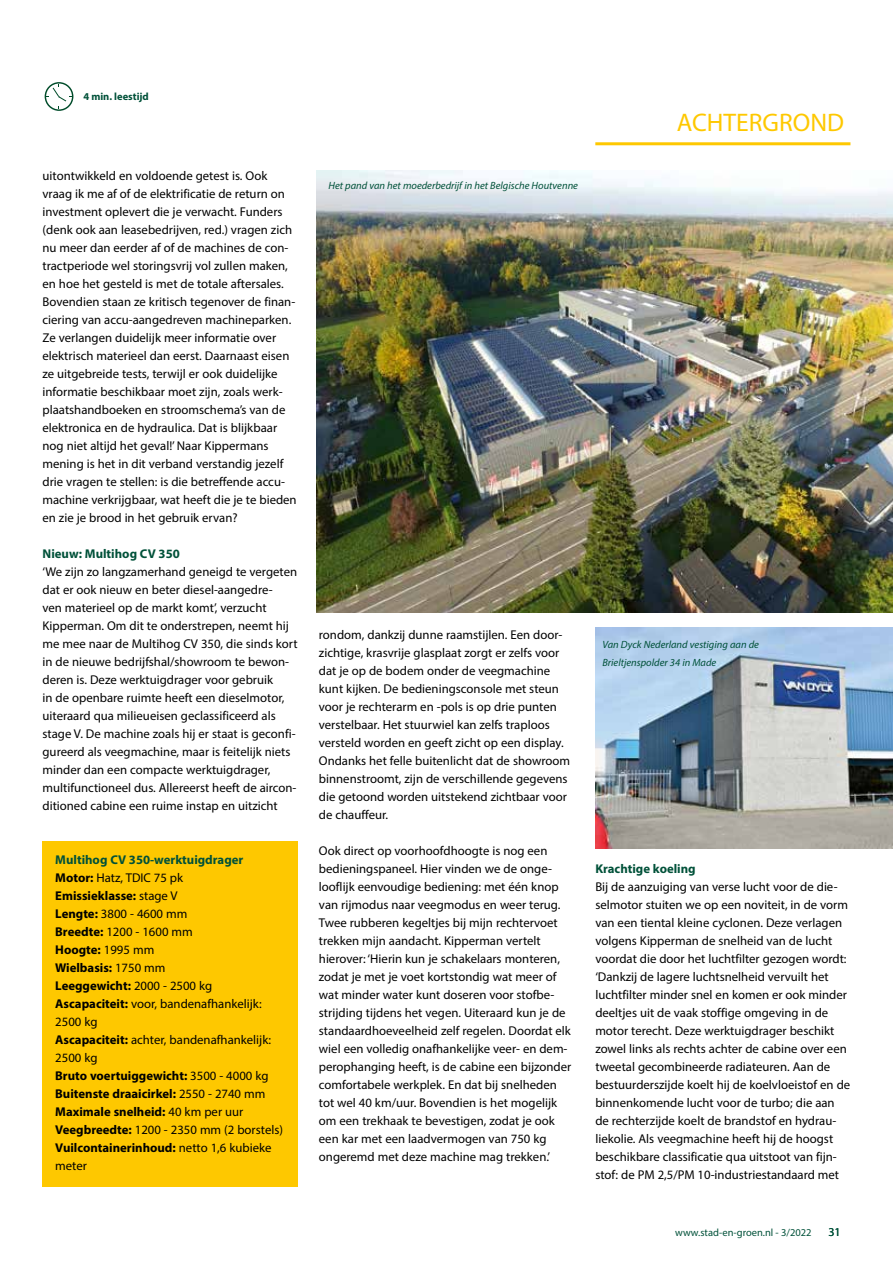
<style>
.page{position:relative;width:893px;height:1263px;background:#fff}
.page>*{position:absolute;margin:0;border:0;box-sizing:border-box;transform-origin:0 0}
.t1{font:25.5px "Myriad Pro";color:#fec800}
.t2{font:12.75px/18px "Myriad Pro";color:#000}
.t3{font:700 12.75px "Myriad Pro";color:#005139}
.t4{font:12px "Myriad Pro";color:#005139}
.t5{font:italic 10.5px/18px "Myriad Pro";color:#005139}
.t6{font:10.5px "Myriad Pro";color:#005139}
.t7{font:700 10.5px "Myriad Pro";color:#005139}
.s1{font-weight:700;color:#005139}
.s2{font-weight:700}
</style>
<div class="page">
<hr style="left:595px;top:142px;width:255px;height:3px;background:#fec800">
<svg style="left:45px;top:82px;width:28px;height:29px"></svg>
<div style="left:43px;top:841px;width:255px;height:345px;background:#fec800"></div>
<img style="left:317px;top:170px;width:576px;height:442px">
<img style="left:595px;top:627px;width:298px;height:221px">
<p class="t7" style="left:83px;top:90px;width:67px">4 min. leestijd</p>
<p class="t2" style="left:43px;top:167px;width:256px">uitontwikkeld en voldoende getest is. Ook vraag ik me af of de elektrificatie de return on investment oplevert die je verwacht. Funders (denk ook aan leasebedrijven, red.) vragen zich nu meer dan eerder af of de machines de con&shy;tractperiode wel storingsvrij vol zullen maken, en hoe het gesteld is met de totale aftersales.<br>Bovendien staan ze kritisch tegenover de finan&shy;ciering van accu-aangedreven machineparken.<br>Ze verlangen duidelijk meer informatie over elektrisch materieel dan eerst. Daarnaast eisen ze uitgebreide tests, terwijl er ook duidelijke informatie beschikbaar moet zijn, zoals werk&shy;plaatshandboeken en stroomschema’s van de elektronica en de hydraulica. Dat is blijkbaar nog niet altijd het geval!’ Naar Kippermans mening is het in dit verband verstandig jezelf drie vragen te stellen: is die betreffende accu&shy;machine verkrijgbaar, wat heeft die je te bieden en zie je brood in het gebruik ervan?</p>
<p class="t3" style="left:43px;top:545px;width:139px">Nieuw: Multihog CV 350</p>
<p class="t2" style="left:43px;top:563px;width:257px">‘We zijn zo langzamerhand geneigd te vergeten dat er ook nieuw en beter diesel-aangedre-<br>ven materieel op de markt komt’, verzucht Kipperman. Om dit te onderstrepen, neemt hij me mee naar de Multihog CV 350, die sinds kort in de nieuwe bedrijfshal/showroom te bewon&shy;deren is. Deze werktuigdrager voor gebruik<br>in de openbare ruimte heeft een dieselmotor, uiteraard qua milieueisen geclassificeerd als stage V. De machine zoals hij er staat is geconfi&shy;gureerd als veegmachine, maar is feitelijk niets minder dan een compacte werktuigdrager, multifunctioneel dus. Allereerst heeft de aircon&shy;ditioned cabine een ruime instap en uitzicht</p>
<p class="t2" style="left:55px;top:851px;width:229px"><span class="s1">Multihog CV 350-werktuigdrager<br></span><span class="s2">Motor:</span> Hatz, TDIC 75 pk<br><span class="s2">Emissieklasse:</span> stage V<br><span class="s2">Lengte:</span> 3800 - 4600 mm<br><span class="s2">Breedte:</span> 1200 - 1600 mm<br><span class="s2">Hoogte:</span> 1995 mm<br><span class="s2">Wielbasis:</span> 1750 mm<br><span class="s2">Leeggewicht:</span> 2000 - 2500 kg<br><span class="s2">Ascapaciteit:</span> voor, bandenafhankelijk:<br>2500 kg<br><span class="s2">Ascapaciteit:</span> achter, bandenafhankelijk:<br>2500 kg<br><span class="s2">Bruto voertuiggewicht:</span> 3500 - 4000 kg<br><span class="s2">Buitenste draaicirkel:</span> 2550 - 2740 mm<br><span class="s2">Maximale snelheid:</span> 40 km per uur<br><span class="s2">Veegbreedte:</span> 1200 - 2350 mm (2 borstels)<br><span class="s2">Vuilcontainerinhoud:</span> netto 1,6 kubieke meter</p>
<p class="t5" style="left:328px;top:176px;width:251px">Het pand van het moederbedrijf in het Belgische Houtvenne</p>
<h1 class="t1" style="left:677px;top:107px;width:169px">ACHTERGROND</h1>
<p class="t2" style="left:319px;top:626px;width:253px">rondom, dankzij dunne raamstijlen. Een door&shy;zichtige, krasvrije glasplaat zorgt er zelfs voor dat je op de bodem onder de veegmachine kunt kijken. De bedieningsconsole met steun voor je rechterarm en -pols is op drie punten verstelbaar. Het stuurwiel kan zelfs traploos versteld worden en geeft zicht op een display.<br>Ondanks het felle buitenlicht dat de showroom binnenstroomt, zijn de verschillende gegevens die getoond worden uitstekend zichtbaar voor de chauffeur.</p>
<p class="t2" style="left:319px;top:842px;width:254px">Ook direct op voorhoofdhoogte is nog een bedieningspaneel. Hier vinden we de onge&shy;looflijk eenvoudige bediening: met één knop van rijmodus naar veegmodus en weer terug.<br>Twee rubberen kegeltjes bij mijn rechtervoet trekken mijn aandacht. Kipperman vertelt hierover: ‘Hierin kun je schakelaars monteren, zodat je met je voet kortstondig wat meer of wat minder water kunt doseren voor stofbe&shy;strijding tijdens het vegen. Uiteraard kun je de standaardhoeveelheid zelf regelen. Doordat elk wiel een volledig onafhankelijke veer- en dem&shy;perophanging heeft, is de cabine een bijzonder comfortabele werkplek. En dat bij snelheden tot wel 40 km/uur. Bovendien is het mogelijk om een trekhaak te bevestigen, zodat je ook een kar met een laadvermogen van 750 kg ongeremd met deze machine mag trekken.’</p>
<p class="t5" style="left:602px;top:635px;width:158px">Van Dyck Nederland vestiging aan de<br>Brieltjenspolder 34 in Made</p>
<p class="t3" style="left:595px;top:861px;width:102px">Krachtige koeling</p>
<p class="t2" style="left:595px;top:878px;width:256px">Bij de aanzuiging van verse lucht voor de die&shy;selmotor stuiten we op een noviteit, in de vorm van een tiental kleine cyclonen. Deze verlagen volgens Kipperman de snelheid van de lucht voordat die door het luchtfilter gezogen wordt: ‘Dankzij de lagere luchtsnelheid vervuilt het luchtfilter minder snel en komen er ook minder deeltjes uit de vaak stoffige omgeving in de motor terecht. Deze werktuigdrager beschikt zowel links als rechts achter de cabine over een tweetal gecombineerde radiateuren. Aan de bestuurderszijde koelt hij de koelvloeistof en de binnenkomende lucht voor de turbo; die aan de rechterzijde koelt de brandstof en hydrau&shy;liekolie. Als veegmachine heeft hij de hoogst beschikbare classificatie qua uitstoot van fijn&shy;stof: de PM 2,5/PM 10-industriestandaard met</p>
<p class="t6" style="left:675px;top:1226px;width:138px">www.stad-en-groen.nl - 3/2022</p>
<p class="t4" style="left:828px;top:1224px;width:14px">31</p>
</div>
